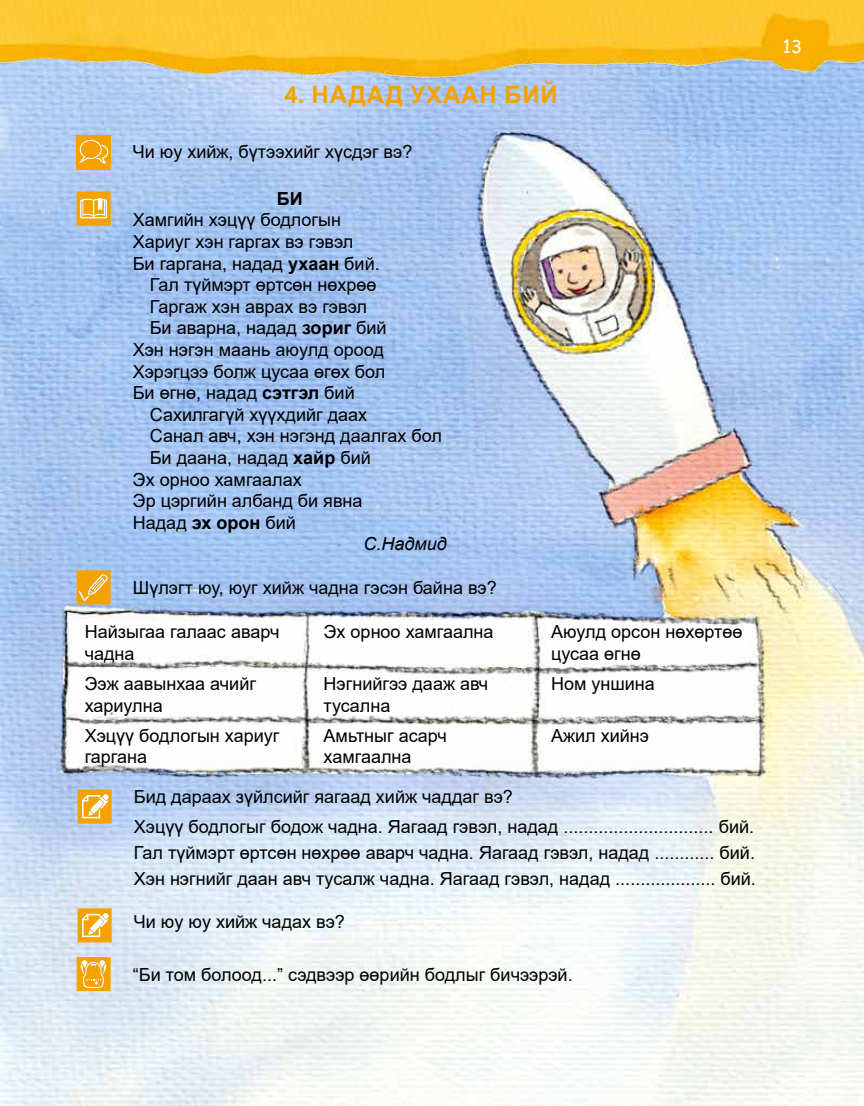
<style>
.page{position:relative;width:864px;height:1106px;background:#fff}
.page>*{position:absolute;margin:0;border:0;box-sizing:border-box;transform-origin:0 0}
.t1{font:700 24px "Arial";letter-spacing:.035em;color:#f5a200}
.t2{font:18px/21.6px "Arial";color:#000}
.t3{font:italic 18px "Arial";color:#000}
.t4{font:700 18px "Arial";color:#000}
.t5{font:18px "Mogul Comic Sans";color:#fff}
.s1{font-weight:700}
</style>
<div class="page">
<img style="left:1px;top:0;width:862px;height:1106px">
<svg style="left:77px;top:570px;width:34px;height:34px"></svg>
<svg style="left:77px;top:192px;width:34px;height:34px"></svg>
<svg style="left:77px;top:957px;width:34px;height:34px"></svg>
<div style="left:76px;top:135px;width:34px;height:34px;background:#f5a200"></div>
<svg style="left:79px;top:140px;width:30px;height:24px"></svg>
<svg style="left:78px;top:908px;width:34px;height:34px"></svg>
<svg style="left:78px;top:789px;width:34px;height:34px"></svg>
<h1 class="t1" style="left:284px;top:77px;width:275px">4. Надад ухаан бий</h1>
<p class="t2" style="left:133px;top:141px;width:281px">Чи юу хийж, бүтээхийг хүсдэг вэ?</p>
<p class="t4" style="left:277px;top:186px;width:25px">БИ</p>
<p class="t2" style="left:133px;top:209px;width:210px">Хамгийн хэцүү бодлогын</p>
<p class="t2" style="left:133px;top:231px;width:222px">Хариуг хэн гаргах вэ гэвэл</p>
<p class="t2" style="left:133px;top:252px;width:248px">Би гаргана, надад <span class="s1">ухаан</span> бий.</p>
<p class="t2" style="left:150px;top:274px;width:228px">Гал түймэрт өртсөн нөхрөө</p>
<p class="t2" style="left:150px;top:295px;width:219px">Гаргаж хэн аврах вэ гэвэл</p>
<p class="t2" style="left:150px;top:317px;width:238px">Би аварна, надад <span class="s1">зориг</span> бий</p>
<p class="t2" style="left:133px;top:339px;width:252px">Хэн нэгэн маань аюулд ороод</p>
<p class="t2" style="left:133px;top:360px;width:254px">Хэрэгцээ болж цусаа өгөх бол</p>
<p class="t2" style="left:133px;top:382px;width:223px">Би өгнө, надад <span class="s1">сэтгэл</span> бий</p>
<p class="t2" style="left:150px;top:403px;width:219px">Сахилгагүй хүүхдийг даах</p>
<p class="t2" style="left:150px;top:425px;width:293px">Санал авч, хэн нэгэнд даалгах бол</p>
<p class="t2" style="left:150px;top:447px;width:222px">Би даана, надад <span class="s1">хайр</span> бий</p>
<p class="t2" style="left:133px;top:468px;width:170px">Эх орноо хамгаалах</p>
<p class="t2" style="left:133px;top:490px;width:231px">Эр цэргийн албанд би явна</p>
<p class="t2" style="left:133px;top:511px;width:165px">Надад <span class="s1">эх орон</span> бий</p>
<p class="t3" style="left:363px;top:532px;width:85px">С.Надмид</p>
<p class="t2" style="left:133px;top:576px;width:365px">Шүлэгт юу, юуг хийж чадна гэсэн байна вэ?</p>
<p class="t2" style="left:85px;top:621px;width:196px">Найзыгаа галаас аварч чадна</p>
<p class="t2" style="left:323px;top:621px;width:171px">Эх орноо хамгаална</p>
<p class="t2" style="left:551px;top:621px;width:193px">Аюулд орсон нөхөртөө цусаа өгнө</p>
<p class="t2" style="left:85px;top:673px;width:173px">Ээж аавынхаа ачийг хариулна</p>
<p class="t2" style="left:323px;top:673px;width:166px">Нэгнийгээ дааж авч тусална</p>
<p class="t2" style="left:551px;top:673px;width:105px">Ном уншина</p>
<p class="t2" style="left:85px;top:724px;width:196px">Хэцүү бодлогын хариуг гаргана</p>
<p class="t2" style="left:323px;top:724px;width:125px">Амьтныг асарч хамгаална</p>
<p class="t2" style="left:551px;top:724px;width:99px">Ажил хийнэ</p>
<p class="t2" style="left:134px;top:781px;width:621px;line-height:30.2px">Бид дараах зүйлсийг яагаад хийж чаддаг вэ?<br>Хэцүү бодлогыг бодож чадна. Яагаад гэвэл, надад .............................. бий.</p>
<p class="t2" style="left:134px;top:839px;width:623px;line-height:25.8px">Гал түймэрт өртсөн нөхрөө аварч чадна. Яагаад гэвэл, надад ............ бий.<br>Хэн нэгнийг даан авч тусалж чадна. Яагаад гэвэл, надад .................... бий.</p>
<p class="t2" style="left:134px;top:910px;width:212px">Чи юу юу хийж чадах вэ?</p>
<p class="t2" style="left:133px;top:963px;width:441px">“Би том болоод...” сэдвээр өөрийн бодлыг бичээрэй.</p>
<p class="t5" style="left:782px;top:34px;width:21px">13</p>
</div>
